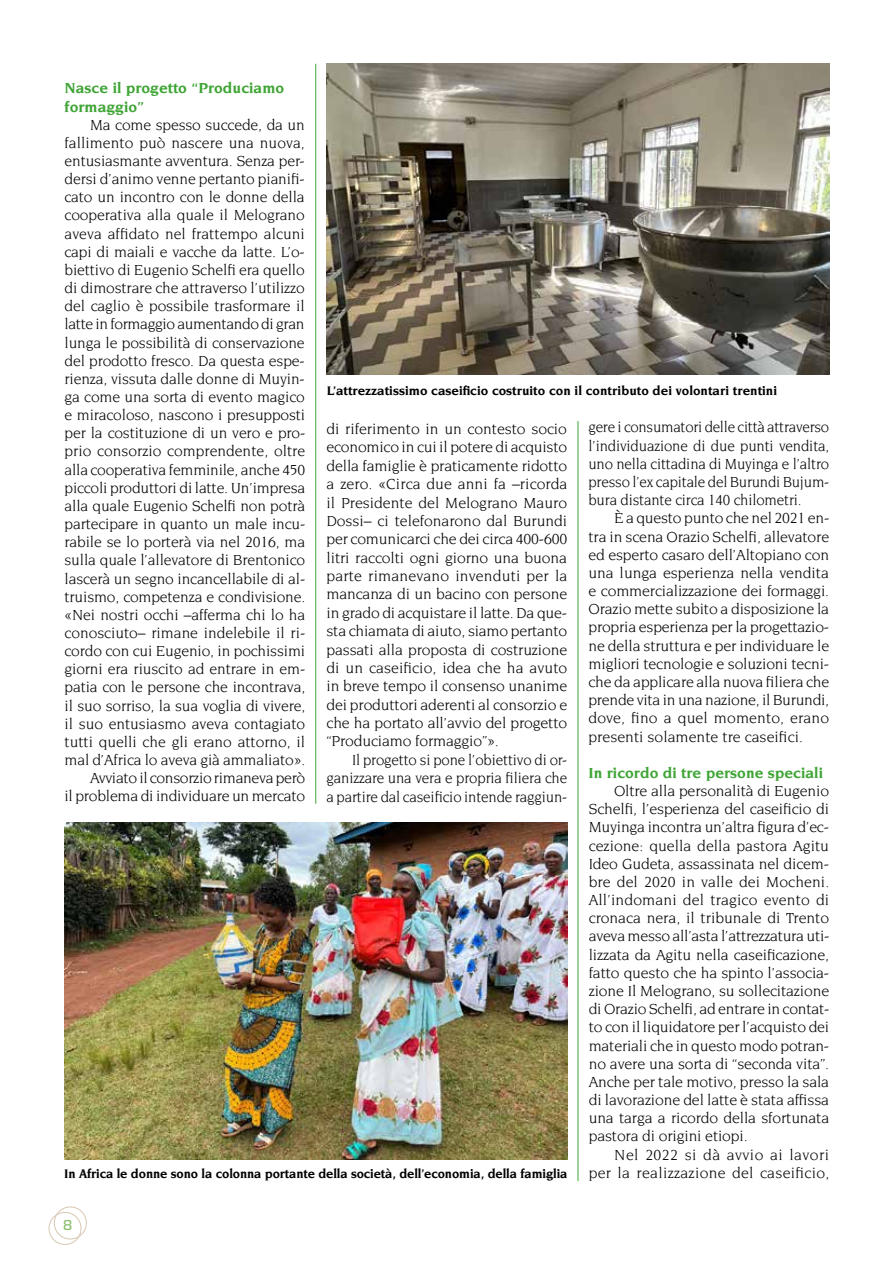
<style>
.page{position:relative;width:893px;height:1263px;background:#fff}
.page>*{position:absolute;margin:0;border:0;box-sizing:border-box;transform-origin:0 0}
.t1{font:15.75px/18.1px "Novarese Std";letter-spacing:-.01em;color:#000;text-align:justify}
.t2{font:15.75px/18.1px "Novarese Std";letter-spacing:-.01em;color:#000;text-align:justify;scale:.95 1}
.t3{font:700 15.75px/18.1px "Novarese Std";color:#3fa535}
.t4{font:15.75px/18.1px "Novarese Std";letter-spacing:.015em;color:#000;text-align:right}
.t5{font:500 15px "Eurostile";color:#8bbe6d}
.t6{font:700 13.5px "Novarese Std";letter-spacing:-.01em;color:#000}
</style>
<div class="page">
<div style="left:48px;top:1212px;width:34px;height:33px;border:1px solid #dac9b6;border-radius:50%"></div>
<div style="left:54px;top:1206px;width:33px;height:33px;border:1px solid #dac9b6;border-radius:50%"></div>
<hr style="left:315px;top:64px;width:1px;height:740px;background:#3fa535">
<hr style="left:578px;top:421px;width:1px;height:760px;background:#3fa535">
<img style="left:326px;top:64px;width:503px;height:310px">
<img style="left:64px;top:823px;width:503px;height:336px">
<p class="t3" style="left:65px;top:79px;width:221px">Nasce il progetto “Produciamo formaggio”</p>
<p class="t1" style="left:65px;top:115px;width:242px;text-align:right">Ma come spesso succede, da un fallimento può nascere una nuova, entusiasmante avventura. Senza per&shy;dersi d’animo venne pertanto pianifi&shy;cato un incontro con le donne della cooperativa alla quale il Melograno aveva affidato nel frattempo alcuni capi di maiali e vacche da latte. L’o&shy;biettivo di Eugenio Schelfi era quello di dimostrare che attraverso l’utilizzo del caglio è possibile trasformare il latte in formaggio aumentando di gran lunga le possibilità di conservazione del prodotto fresco. Da questa espe&shy;rienza, vissuta dalle donne di Muyin&shy;ga come una sorta di evento magico e miracoloso, nascono i presupposti per la costituzione di un vero e pro&shy;prio consorzio comprendente, oltre alla cooperativa femminile, anche 450 piccoli produttori di latte. Un’impresa alla quale Eugenio Schelfi non potrà partecipare in quanto un male incu&shy;rabile se lo porterà via nel 2016, ma sulla quale l’allevatore di Brentonico lascerà un segno incancellabile di al&shy;truismo, competenza e condivisione. «Nei nostri occhi –afferma chi lo ha conosciuto– rimane indelebile il ri&shy;cordo con cui Eugenio, in pochissimi giorni era riuscito ad entrare in em&shy;patia con le persone che incontrava, il suo sorriso, la sua voglia di vivere, il suo entusiasmo aveva contagiato tutti quelli che gli erano attorno, il mal d’Africa lo aveva già ammaliato».<br>Avviato il consorzio rimaneva però<br>il problema di individuare un mercato</p>
<p class="t6" style="left:327px;top:383px;width:452px">L’attrezzatissimo caseificio costruito con il contributo dei volontari trentini</p>
<p class="t2" style="left:588px;top:418px;width:255px">gere i consumatori delle città attraverso l’individuazione di due punti vendita, uno nella cittadina di Muyinga e l’altro presso l’ex capitale del Burundi Bujum&shy;bura distante circa 140 chilometri.</p>
<p class="t1" style="left:588px;top:509px;width:242px;text-indent:26px">È a questo punto che nel 2021 en&shy;tra in scena Orazio Schelfi, allevatore ed esperto casaro dell’Altopiano con una lunga esperienza nella vendita e commercializzazione dei formaggi.<br>Orazio mette subito a disposizione la propria esperienza per la progettazio&shy;ne della struttura e per individuare le migliori tecnologie e soluzioni tecni&shy;che da applicare alla nuova filiera che prende vita in una nazione, il Burundi, dove, fino a quel momento, erano presenti solamente tre caseifici.</p>
<p class="t3" style="left:588px;top:763px;width:236px">In ricordo di tre persone speciali</p>
<p class="t1" style="left:589px;top:782px;width:242px;text-indent:25px">Oltre alla personalità di Eugenio Schelfi, l’esperienza del caseificio di Muyinga incontra un’altra figura d’ec&shy;cezione: quella della pastora Agitu Ideo Gudeta, assassinata nel dicem&shy;bre del 2020 in valle dei Mocheni.<br>All’indomani del tragico evento di cronaca nera, il tribunale di Trento aveva messo all’asta l’attrezzatura uti&shy;lizzata da Agitu nella caseificazione, fatto questo che ha spinto l’associa&shy;zione Il Melograno, su sollecitazione di Orazio Schelfi, ad entrare in contat&shy;to con il liquidatore per l’acquisto dei materiali che in questo modo potran&shy;no avere una sorta di “seconda vita”.<br>Anche per tale motivo, presso la sala di lavorazione del latte è stata affissa una targa a ricordo della sfortunata pastora di origini etiopi.</p>
<p class="t4" style="left:589px;top:1145px;width:242px">Nel 2022 si dà avvio ai lavori per la realizzazione del caseificio,</p>
<p class="t1" style="left:326px;top:419px;width:242px">di riferimento in un contesto socio economico in cui il potere di acquisto della famiglie è praticamente ridotto a zero. «Circa due anni fa –ricorda il Presidente del Melograno Mauro Dossi– ci telefonarono dal Burundi per comunicarci che dei circa 400-600 litri raccolti ogni giorno una buona parte rimanevano invenduti per la mancanza di un bacino con persone in grado di acquistare il latte. Da que&shy;sta chiamata di aiuto, siamo pertanto passati alla proposta di costruzione di un caseificio, idea che ha avuto in breve tempo il consenso unanime dei produttori aderenti al consorzio e che ha portato all’avvio del progetto “Produciamo formaggio”».</p>
<p class="t2" style="left:326px;top:750px;width:255px;text-indent:26px">Il progetto si pone l’obiettivo di or&shy;ganizzare una vera e propria filiera che a partire dal caseificio intende raggiun-</p>
<p class="t6" style="left:64px;top:1166px;width:505px">In Africa le donne sono la colonna portante della società, dell’economia, della famiglia</p>
<p class="t5" style="left:63px;top:1214px;width:11px">8</p>
</div>
